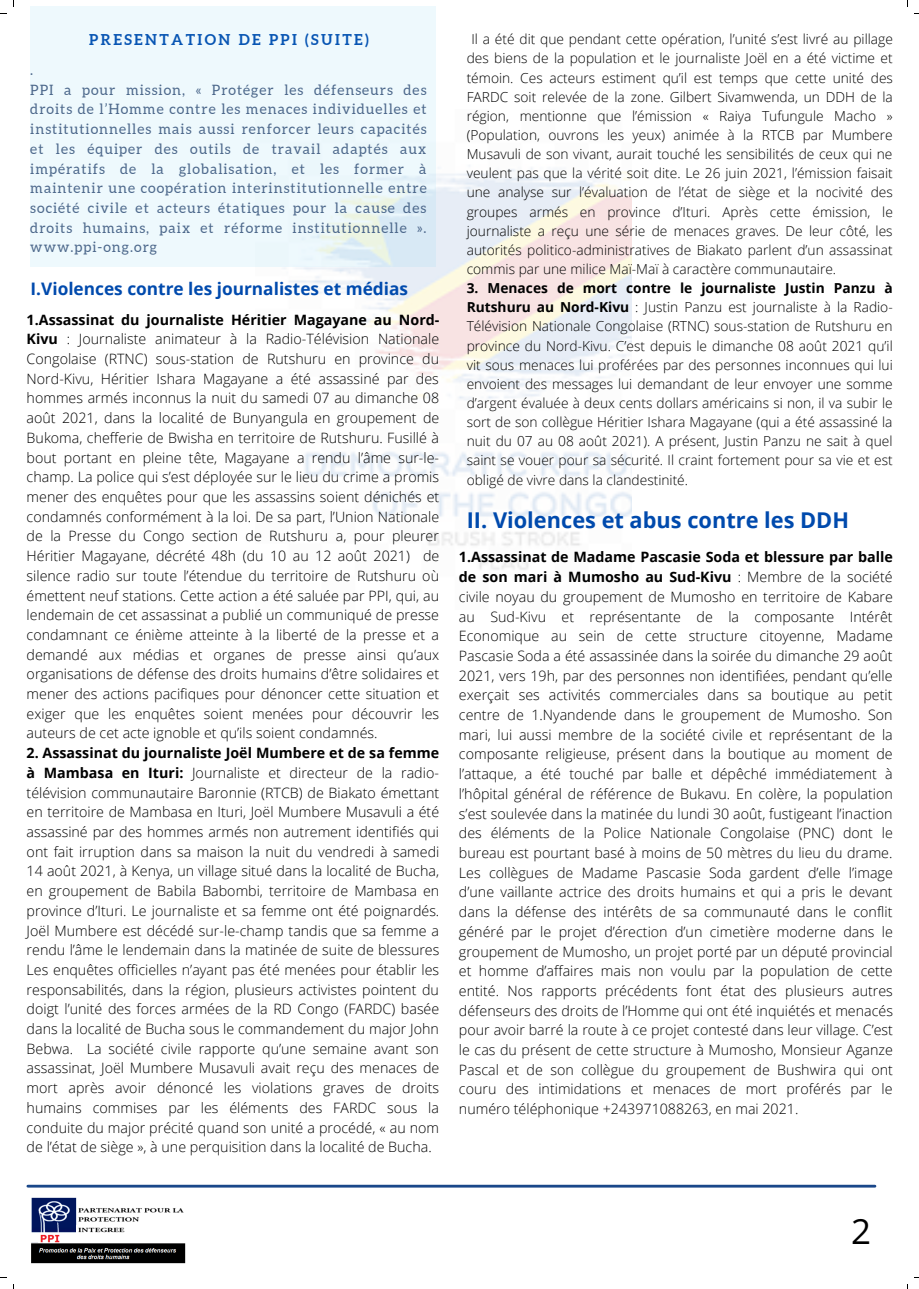
<style>
.page{position:relative;width:919px;height:1289px;background:#fff}
.page>*{position:absolute;margin:0;border:0;box-sizing:border-box;transform-origin:0 0}
.t1{font:34.88px "Open Sans";color:#000}
.t2{font:700 21.75px "Open Sans";color:#004aad}
.t3{font:700 17.25px "Open Sans";color:#004aad}
.t4{font:700 14.92px "Aleo";letter-spacing:.16em;color:#004aad}
.t5{font:300 14.25px/19.7px "Open Sans";color:#000;text-align:justify}
.t6{font:14.25px/19.7px "Aleo";letter-spacing:.07em;color:#4d5f81;text-align:justify}
.t7{font:300 13.73px/19.1px "Open Sans";color:#000;text-align:justify}
.s1{font-weight:700}
</style>
<div class="page">
<img style="left:255px;top:110px;width:376px;height:460px">
<div style="left:30px;top:6px;width:405px;height:260px;background:#eef9fd"></div>
<hr style="left:28px;top:1184px;width:846px;height:3px;background:#1a4789">
<img style="left:31px;top:1197px;width:155px;height:67px">
<p class="t4" style="left:89px;top:31px;width:281px">PRESENTATION DE PPI (SUITE)</p>
<p class="t6" style="left:30px;top:60px;width:4px">.</p>
<p class="t6" style="left:30px;top:80px;width:398px">PPI a pour mission, « Protéger les défenseurs des droits de l’Homme contre les menaces individuelles et institutionnelles mais aussi renforcer leurs capacités et les équiper des outils de travail adaptés aux impératifs de la globalisation, et les former à maintenir une coopération interinstitutionnelle entre société civile et acteurs étatiques pour la cause des droits humains, paix et réforme institutionnelle ». www.ppi-ong.org</p>
<p class="t3" style="left:31px;top:277px;width:379px">I.Violences contre les journalistes et médias</p>
<p class="t5" style="left:27px;top:309px;width:414px"><span class="s1">1.Assassinat du journaliste Héritier Magayane au Nord-Kivu</span> : Journaliste animateur à la Radio-Télévision Nationale Congolaise (RTNC) sous-station de Rutshuru en province du Nord-Kivu, Héritier Ishara Magayane a été assassiné par des hommes armés inconnus la nuit du samedi 07 au dimanche 08 août 2021, dans la localité de Bunyangula en groupement de Bukoma, chefferie de Bwisha en territoire de Rutshuru. Fusillé à bout portant en pleine tête, Magayane a rendu l’âme sur-le&shy;champ. La police qui s’est déployée sur le lieu du crime a promis mener des enquêtes pour que les assassins soient dénichés et condamnés conformément à la loi. De sa part, l’Union Nationale de la Presse du Congo section de Rutshuru a, pour pleurer Héritier Magayane, décrété 48h (du 10 au 12 août 2021) de silence radio sur toute l’étendue du territoire de Rutshuru où émettent neuf stations. Cette action a été saluée par PPI, qui, au lendemain de cet assassinat a publié un communiqué de presse condamnant ce énième atteinte à la liberté de la presse et a demandé aux médias et organes de presse ainsi qu’aux organisations de défense des droits humains d’être solidaires et mener des actions pacifiques pour dénoncer cette situation et exiger que les enquêtes soient menées pour découvrir les auteurs de cet acte ignoble et qu’ils soient condamnés.</p>
<p class="t5" style="left:27px;top:742px;width:414px"><span class="s1">2. Assassinat du journaliste Joël Mumbere et de sa femme à Mambasa en Ituri:</span> Journaliste et directeur de la radio&shy;télévision communautaire Baronnie (RTCB) de Biakato émettant en territoire de Mambasa en Ituri, Joël Mumbere Musavuli a été assassiné par des hommes armés non autrement identifiés qui ont fait irruption dans sa maison la nuit du vendredi à samedi 14 août 2021, à Kenya, un village situé dans la localité de Bucha, en groupement de Babila Babombi, territoire de Mambasa en province d’Ituri. Le journaliste et sa femme ont été poignardés.<br>Joël Mumbere est décédé sur-le-champ tandis que sa femme a rendu l’âme le lendemain dans la matinée de suite de blessures Les enquêtes officielles n’ayant pas été menées pour établir les responsabilités, dans la région, plusieurs activistes pointent du doigt l’unité des forces armées de la RD Congo (FARDC) basée dans la localité de Bucha sous le commandement du major John Bebwa. La société civile rapporte qu’une semaine avant son assassinat, Joël Mumbere Musavuli avait reçu des menaces de mort après avoir dénoncé les violations graves de droits humains commises par les éléments des FARDC sous la conduite du major précité quand son unité a procédé, « au nom de l’état de siège », à une perquisition dans la localité de Bucha.</p>
<p class="t7" style="left:466px;top:29px;width:427px;text-indent:5px">Il a été dit que pendant cette opération, l’unité s’est livré au pillage des biens de la population et le journaliste Joël en a été victime et témoin. Ces acteurs estiment qu’il est temps que cette unité des FARDC soit relevée de la zone. Gilbert Sivamwenda, un DDH de la région, mentionne que l’émission « Raiya Tufungule Macho » (Population, ouvrons les yeux) animée à la RTCB par Mumbere Musavuli de son vivant, aurait touché les sensibilités de ceux qui ne veulent pas que la vérité soit dite. Le 26 juin 2021, l’émission faisait une analyse sur l’évaluation de l’état de siège et la nocivité des groupes armés en province d’Ituri. Après cette émission, le journaliste a reçu une série de menaces graves. De leur côté, les autorités politico-administratives de Biakato parlent d’un assassinat commis par une milice Maï-Maï à caractère communautaire.</p>
<p class="t7" style="left:466px;top:278px;width:427px"><span class="s1">3. Menaces de mort contre le journaliste Justin Panzu à Rutshuru au Nord-Kivu</span> : Justin Panzu est journaliste à la Radio-Télévision Nationale Congolaise (RTNC) sous-station de Rutshuru en province du Nord-Kivu. C’est depuis le dimanche 08 août 2021 qu’il vit sous menaces lui proférées par des personnes inconnues qui lui envoient des messages lui demandant de leur envoyer une somme d’argent évaluée à deux cents dollars américains si non, il va subir le sort de son collègue Héritier Ishara Magayane (qui a été assassiné la nuit du 07 au 08 août 2021). A présent, Justin Panzu ne sait à quel saint se vouer pour sa sécurité. Il craint fortement pour sa vie et est obligé de vivre dans la clandestinité.</p>
<p class="t2" style="left:466px;top:505px;width:383px">II. Violences et abus contre les DDH</p>
<p class="t5" style="left:459px;top:547px;width:435px"><span class="s1">1.Assassinat de Madame Pascasie Soda et blessure par balle de son mari à Mumosho au Sud-Kivu</span> : Membre de la société civile noyau du groupement de Mumosho en territoire de Kabare au Sud-Kivu et représentante de la composante Intérêt Economique au sein de cette structure citoyenne, Madame Pascasie Soda a été assassinée dans la soirée du dimanche 29 août 2021, vers 19h, par des personnes non identifiées, pendant qu’elle exerçait ses activités commerciales dans sa boutique au petit centre de 1.Nyandende dans le groupement de Mumosho. Son mari, lui aussi membre de la société civile et représentant de la composante religieuse, présent dans la boutique au moment de l’attaque, a été touché par balle et dépêché immédiatement à l’hôpital général de référence de Bukavu. En colère, la population s’est soulevée dans la matinée du lundi 30 août, fustigeant l’inaction des éléments de la Police Nationale Congolaise (PNC) dont le bureau est pourtant basé à moins de 50 mètres du lieu du drame.<br>Les collègues de Madame Pascasie Soda gardent d’elle l’image d’une vaillante actrice des droits humains et qui a pris le devant dans la défense des intérêts de sa communauté dans le conflit généré par le projet d’érection d’un cimetière moderne dans le groupement de Mumosho, un projet porté par un député provincial et homme d’affaires mais non voulu par la population de cette entité. Nos rapports précédents font état des plusieurs autres défenseurs des droits de l’Homme qui ont été inquiétés et menacés pour avoir barré la route à ce projet contesté dans leur village. C’est le cas du présent de cette structure à Mumosho, Monsieur Aganze Pascal et de son collègue du groupement de Bushwira qui ont couru des intimidations et menaces de mort proférés par le numéro téléphonique +243971088263, en mai 2021.</p>
<p class="t1" style="left:850px;top:1206px;width:21px">2</p>
</div>
